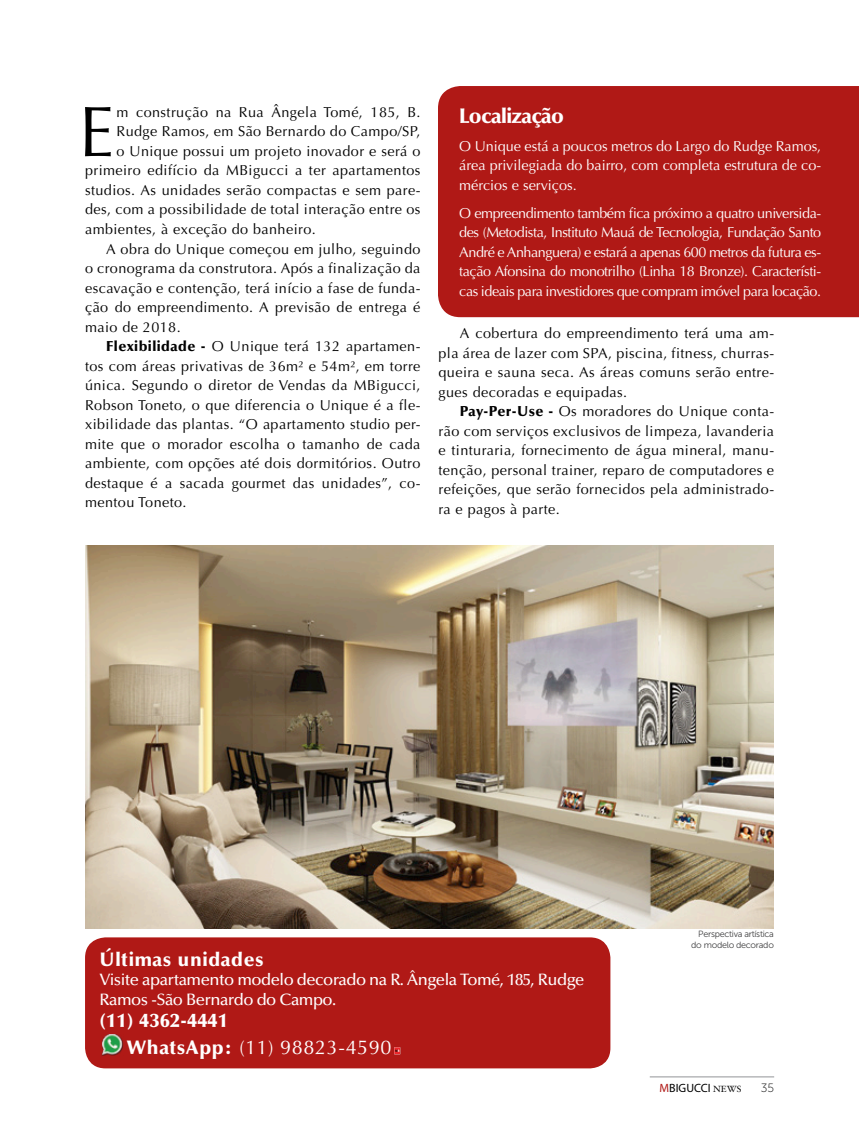
<style>
.page{position:relative;width:859px;height:1132px;background:#fff}
.page>*{position:absolute;margin:0;border:0;box-sizing:border-box;transform-origin:0 0}
.t1{font:71.4px "Optima";color:#000}
.t2{font:900 21px "Optima";letter-spacing:-.03em;color:#fff}
.t3{font:19.8px "Optima";letter-spacing:.03em;color:#fff}
.t4{font:900 19.5px "Optima";letter-spacing:.03em;color:#fff}
.t5{font:900 19.35px "Optima";letter-spacing:.03em;color:#fff}
.t6{font:500 16.5px/19.8px "Optima";letter-spacing:-.03em;color:#fff}
.t7{font:14.4px/19.5px "Optima";letter-spacing:.03em;color:#000;text-align:justify}
.t8{font:14.4px/19.5px "Optima";letter-spacing:-.02em;color:#fff;text-align:justify}
.t9{font:12px "Myriad Pro";color:#000}
.t10{font:12px "Museo Sans 100";color:#000}
.t11{font:9px/10.5px "Museo Sans 300";letter-spacing:-.03em;color:#404041;text-align:right}
.s1{font-weight:900}
.s2{font-weight:900;font-size:19.5px}
.s3{font-size:19.5px}
.s4{color:#b01916}
.s5{font-family:"Hoefler Text";font-size:9px}
</style>
<div class="page">
<hr style="left:650px;top:1076px;width:124px;height:1px;background:#939598">
<img style="left:85px;top:545px;width:689px;height:382px">
<div style="left:438px;top:86px;width:421px;height:231px;background:#b01916"></div>
<div style="left:85px;top:937px;width:525px;height:130px;background:#b01916;border-radius:20px"></div>
<img style="left:102px;top:1034px;width:21px;height:21px">
<svg style="left:394px;top:1047px;width:6px;height:7px"></svg>
<h1 class="t1" style="left:79px;top:90px;width:37px">E</h1>
<p class="t7" style="left:116px;top:102px;width:306px">m construção na Rua Ângela Tomé, 185, B.</p>
<p class="t7" style="left:116px;top:122px;width:306px">Rudge Ramos, em São Bernardo do Campo/SP,</p>
<p class="t7" style="left:116px;top:141px;width:306px">o Unique possui um projeto inovador e será o</p>
<p class="t7" style="left:85px;top:161px;width:337px">primeiro edifício da MBigucci a ter apartamentos</p>
<p class="t7" style="left:85px;top:180px;width:337px">studios. As unidades serão compactas e sem pare-</p>
<p class="t7" style="left:85px;top:200px;width:337px">des, com a possibilidade de total interação entre os</p>
<p class="t7" style="left:85px;top:219px;width:232px">ambientes, à exceção do banheiro.</p>
<p class="t7" style="left:106px;top:239px;width:316px">A obra do Unique começou em julho, seguindo</p>
<p class="t7" style="left:85px;top:258px;width:337px">o cronograma da construtora. Após a finalização da</p>
<p class="t7" style="left:85px;top:278px;width:337px">escavação e contenção, terá início a fase de funda-</p>
<p class="t7" style="left:85px;top:297px;width:337px">ção do empreendimento. A previsão de entrega é</p>
<p class="t7" style="left:85px;top:317px;width:97px">maio de 2018.</p>
<p class="t7" style="left:106px;top:336px;width:316px"><span class="s1">Flexibilidade -</span> O Unique terá 132 apartamen-</p>
<p class="t7" style="left:85px;top:356px;width:337px">tos com áreas privativas de 36m² e 54m², em torre</p>
<p class="t7" style="left:85px;top:375px;width:337px">única. Segundo o diretor de Vendas da MBigucci,</p>
<p class="t7" style="left:85px;top:395px;width:337px">Robson Toneto, o que diferencia o Unique é a fle-</p>
<p class="t7" style="left:85px;top:414px;width:337px">xibilidade das plantas. “O apartamento studio per-</p>
<p class="t7" style="left:85px;top:434px;width:337px">mite que o morador escolha o tamanho de cada</p>
<p class="t7" style="left:85px;top:453px;width:337px">ambiente, com opções até dois dormitórios. Outro</p>
<p class="t7" style="left:85px;top:473px;width:337px">destaque é a sacada gourmet das unidades”, co-</p>
<p class="t7" style="left:85px;top:492px;width:103px">mentou Toneto.</p>
<h2 class="t2" style="left:459px;top:103px;width:106px">Localização</h2>
<p class="t8" style="left:459px;top:136px;width:364px">O Unique está a poucos metros do Largo do Rudge Ramos, área privilegiada do bairro, com completa estrutura de co&shy;mércios e serviços.</p>
<p class="t8" style="left:459px;top:203px;width:363px">O empreendimento também fica próximo a quatro universida&shy;des (Metodista, Instituto Mauá de Tecnologia, Fundação Santo André e Anhanguera) e estará a apenas 600 metros da futura es&shy;tação Afonsina do monotrilho (Linha 18 Bronze). Característi&shy;cas ideais para investidores que compram imóvel para locação.</p>
<p class="t7" style="left:438px;top:324px;width:337px;text-indent:21px">A cobertura do empreendimento terá uma am&shy;pla área de lazer com SPA, piscina, fitness, churras&shy;queira e sauna seca. As áreas comuns serão entre&shy;gues decoradas e equipadas.</p>
<p class="t7" style="left:438px;top:402px;width:337px;text-indent:21px"><span class="s1">Pay-Per-Use -</span> Os moradores do Unique conta&shy;rão com serviços exclusivos de limpeza, lavanderia e tinturaria, fornecimento de água mineral, manu&shy;tenção, personal trainer, reparo de computadores e refeições, que serão fornecidos pela administrado&shy;ra e pagos à parte.</p>
<h3 class="t4" style="left:100px;top:947px;width:166px">Últimas unidades</h3>
<p class="t6" style="left:100px;top:969px;width:486px">Visite apartamento modelo decorado na R. Ângela Tomé, 185, Rudge<br>Ramos -São Bernardo do Campo.</p>
<h3 class="t5" style="left:100px;top:1008px;width:130px">(11) 4362-4441</h3>
<h3 class="t3" style="left:127px;top:1035px;width:266px"><span class="s2">WhatsApp:</span> <span class="s3">(11)</span> 98823-4590</h3>
<p class="t11" style="left:691px;top:928px;width:84px">Perspectiva artística do modelo decorado</p>
<p class="t9" style="left:660px;top:1080px;width:83px"><span class="s4">M</span>BIGUCCI <span class="s5">NEWS</span></p>
<p class="t10" style="left:761px;top:1081px;width:15px">35</p>
</div>
